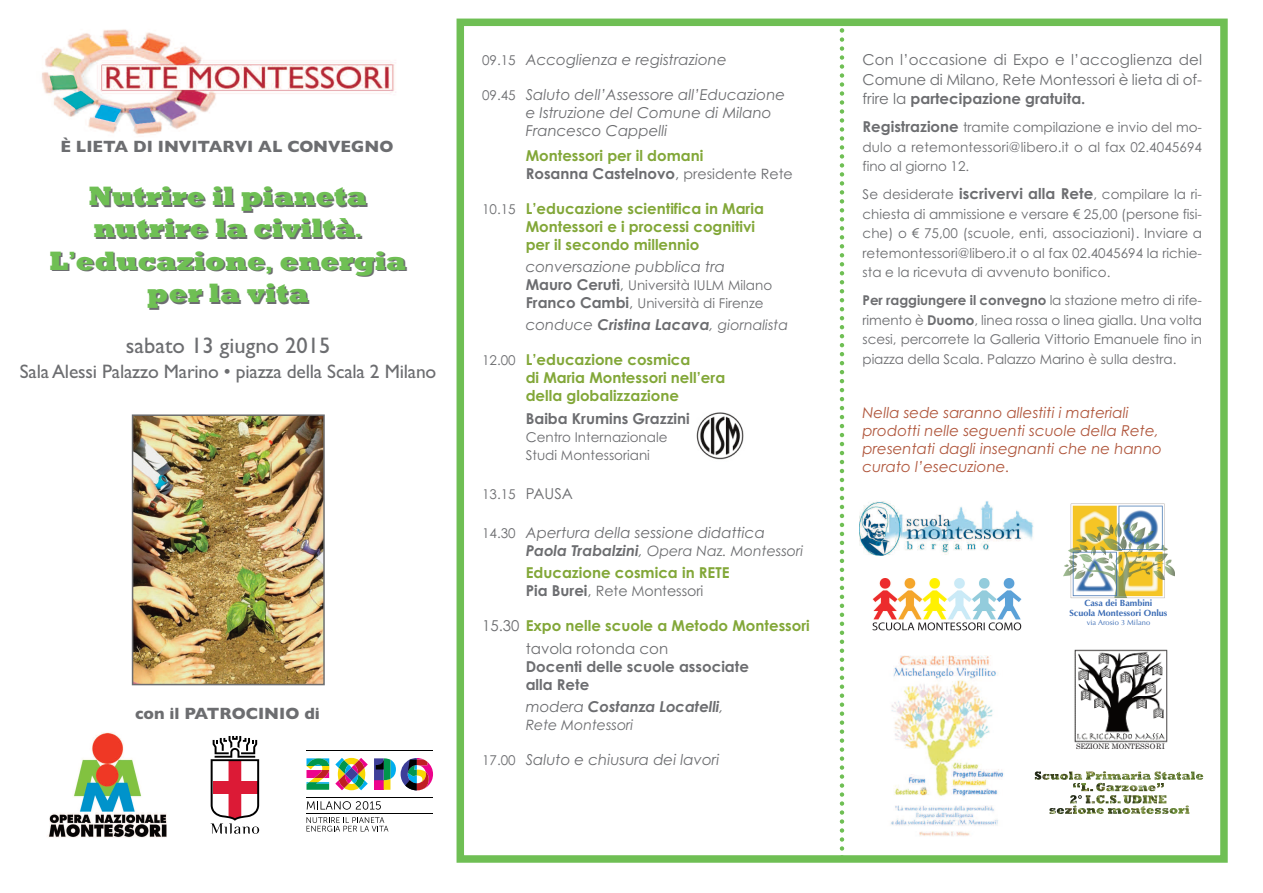
<style>
.page{position:relative;width:1263px;height:893px;background:#fff}
.page>*{position:absolute;margin:0;border:0;box-sizing:border-box;transform-origin:0 0}
.t1{font:800 27px/32.4px "Rockwell";color:#6fbf54;text-align:center}
.t2{font:22.5px "Gill Sans";color:#6c6d70}
.t3{font:19.5px "Gill Sans";letter-spacing:-.01em;color:#6c6d70}
.t4{font:700 16.5px "Gill Sans";color:#6c6d70}
.t5{font:700 15px/18px "Century Gothic";color:#82a738}
.t6{font:italic 15px/18px "Century Gothic";color:#6c6d70}
.t7{font:italic 15px/18px "Century Gothic";color:#b0563c}
.t8{font:15px/19.5px "Century Gothic";letter-spacing:-.005em;color:#6c6d70;text-align:justify}
.t9{font:italic 700 15px "Century Gothic";letter-spacing:-.005em;color:#6c6d70}
.t10{font:700 15px/18px "Century Gothic";color:#6c6d70}
.t11{font:italic 14.25px "Century Gothic";color:#6c6d70}
.t12{font:14.25px "Century Gothic";letter-spacing:-.005em;color:#6c6d70}
.t13{font:13.5px/19.5px "Century Gothic";color:#6c6d70;text-align:justify}
.t14{font:700 9px/9.8px "Optima";color:#3b6cb5;text-align:center}
.t15{font:7.5px "Apple Myungjo";letter-spacing:-.09em;color:#231f20}
.t16{font:7.5px "Optima";color:#3b6cb5}
.s1{font-size:18px}
.s2{font-style:normal;font-size:13.5px}
.s3{color:#6c6d70}
.s4{font-weight:400;color:#6c6d70}
.s5{font-weight:400;font-size:14.25px;color:#6c6d70}
.s6{font-weight:400;font-size:13.5px;color:#6c6d70}
.s7{font-weight:700;font-size:15px}
.s8{font-size:15px}
.s9{font-weight:400}
.s10{font-weight:400;font-size:14.25px}
.s11{font-weight:700}
</style>
<div class="page">
<div style="left:456px;top:19px;width:772px;height:844px;border:8px solid #6fbf54"></div>
<svg style="left:840px;top:28px;width:4px;height:832px"></svg>
<img style="left:42px;top:29px;width:354px;height:106px">
<img style="left:47px;top:732px;width:120px;height:106px">
<div style="left:374px;top:780px;width:10px;height:10px;background:#ed028c"></div>
<svg style="left:335px;top:758px;width:33px;height:32px"></svg>
<svg style="left:374px;top:758px;width:2px;height:22px"></svg>
<svg style="left:376px;top:758px;width:57px;height:32px"></svg>
<svg style="left:306px;top:758px;width:23px;height:32px"></svg>
<svg style="left:307px;top:801px;width:74px;height:9px"></svg>
<hr style="left:306px;top:797px;width:127px;height:1px;background:#000">
<hr style="left:306px;top:750px;width:127px;height:1px;background:#000">
<hr style="left:306px;top:813px;width:127px;height:1px;background:#000">
<svg style="left:306px;top:817px;width:82px;height:15px"></svg>
<img style="left:135px;top:417px;width:187px;height:265px">
<div style="left:132px;top:414px;width:193px;height:271px;border:2px solid #6c6d70"></div>
<svg style="left:211px;top:736px;width:48px;height:98px"></svg>
<img style="left:860px;top:501px;width:174px;height:55px">
<img style="left:873px;top:578px;width:148px;height:53px">
<img style="left:1074px;top:649px;width:94px;height:94px">
<img style="left:1063px;top:503px;width:111px;height:96px">
<img style="left:891px;top:655px;width:113px;height:181px">
<img style="left:691px;top:407px;width:58px;height:56px;border-radius:50%">
<svg style="left:1035px;top:771px;width:168px;height:43px"></svg>
<img style="left:1049px;top:805px;width:81px;height:9px">
<p class="t4" style="left:60px;top:136px;width:335px">È LIETA DI INVITARVI AL CONVEGNO</p>
<h1 class="t1" style="left:50px;top:180px;width:358px">Nutrire il pianeta nutrire la civiltà<span class="s1">.<br></span>L<sup>’</sup>educazione<span class="s1">,</span> energia per la vita</h1>
<h2 class="t2" style="left:126px;top:332px;width:206px">sabato 13 giugno 2015</h2>
<h3 class="t3" style="left:20px;top:359px;width:418px">Sala Alessi Palazzo Marino • piazza della Scala 2 Milano</h3>
<p class="t4" style="left:135px;top:704px;width:186px">con il PATROCINIO di</p>
<p class="t6" style="left:482px;top:51px;width:246px"><span class="s2">09.15</span> Accoglienza e registrazione</p>
<p class="t6" style="left:526px;top:86px;width:261px;text-indent:-44px"><span class="s2">09.45</span> Saluto dell’Assessore all’Educazione e Istruzione del Comune di Milano<br>Francesco Cappelli</p>
<p class="t5" style="left:526px;top:147px;width:269px">Montessori per il domani<br><span class="s3">Rosanna Castelnovo</span><span class="s4">,</span> <span class="s5">presidente Rete</span></p>
<p class="t5" style="left:526px;top:200px;width:240px;text-indent:-44px"><span class="s6">10.15</span> L’educazione scientifica in Maria<br>Montessori e i processi cognitivi per il secondo millennio</p>
<p class="t6" style="left:526px;top:258px;width:201px">conversazione pubblica tra</p>
<p class="t13" style="left:526px;top:276px;width:248px;line-height:18px"><span class="s7">Mauro Ceruti</span><span class="s8">,</span> Università IULM Milano<br><span class="s7">Franco Cambi</span><span class="s8">,</span> Università di Firenze</p>
<p class="t9" style="left:526px;top:316px;width:264px"><span class="s9">conduce</span> Cristina Lacava<span class="s9">,</span> <span class="s10">giornalista</span></p>
<p class="t5" style="left:526px;top:351px;width:201px;text-indent:-44px"><span class="s6">12.00</span> L’educazione cosmica<br>di Maria Montessori nell’era della globalizzazione</p>
<p class="t10" style="left:526px;top:409px;width:166px">Baiba Krumins Grazzini</p>
<p class="t13" style="left:526px;top:428px;width:143px;line-height:18px">Centro Internazionale<br>Studi Montessoriani</p>
<p class="t13" style="left:482px;top:484px;width:92px">13.15 <span class="s8">PAUSA</span></p>
<p class="t6" style="left:482px;top:524px;width:284px"><span class="s2">14.30</span> Apertura della sessione didattica</p>
<p class="t11" style="left:526px;top:543px;width:279px"><span class="s7">Paola Trabalzini</span><span class="s8">,</span> Opera Naz. Montessori</p>
<p class="t5" style="left:526px;top:564px;width:205px">Educazione cosmica in RETE</p>
<p class="t12" style="left:526px;top:583px;width:179px"><span class="s7">Pia Burei</span><span class="s8">,</span> Rete Montessori</p>
<p class="t5" style="left:526px;top:615px;width:286px;line-height:22.2px;text-indent:-44px"><span class="s4">15.30</span> Expo nelle scuole a Metodo Montessori <span class="s4">tavola rotonda con</span></p>
<p class="t10" style="left:526px;top:657px;width:225px">Docenti delle scuole associate alla Rete</p>
<p class="t9" style="left:526px;top:698px;width:199px"><span class="s9">modera</span> Costanza Locatelli<span class="s9">,</span></p>
<p class="t11" style="left:526px;top:717px;width:109px">Rete Montessori</p>
<p class="t6" style="left:482px;top:751px;width:239px"><span class="s2">17.00</span> Saluto e chiusura dei lavori</p>
<p class="t8" style="left:862px;top:50px;width:341px">Con l’occasione di Expo e l’accoglienza del Comune di Milano, Rete Montessori è lieta di of&shy;frire la <span class="s11">partecipazione gratuita.</span></p>
<p class="t13" style="left:862px;top:118px;width:341px"><span class="s7">Registrazione</span> tramite compilazione e invio del mo&shy;dulo a retemontessori@libero.it o al fax 02.4045694 fino al giorno 12.</p>
<p class="t13" style="left:862px;top:185px;width:341px">Se desiderate <span class="s7">iscrivervi alla Rete</span>, compilare la ri&shy;chiesta di ammissione e versare € 25,00 (persone fisi&shy;che) o € 75,00 (scuole, enti, associazioni). Inviare a retemontessori@libero.it o al fax 02.4045694 la richie&shy;sta e la ricevuta di avvenuto bonifico.</p>
<p class="t13" style="left:862px;top:291px;width:341px"><span class="s11">Per raggiungere il convegno</span> la stazione metro di rife&shy;rimento è <span class="s11">Duomo</span>, linea rossa o linea gialla. Una volta scesi, percorrete la Galleria Vittorio Emanuele fino in piazza della Scala. Palazzo Marino è sulla destra.</p>
<p class="t7" style="left:862px;top:404px;width:301px">Nella sede saranno allestiti i materiali prodotti nelle seguenti scuole della Rete, presentati dagli insegnanti che ne hanno curato l’esecuzione.</p>
<p class="t14" style="left:1069px;top:598px;width:100px">Casa dei Bambini<br>Scuola Montessori Onlus</p>
<p class="t16" style="left:1087px;top:619px;width:65px">via Arosio 3 Milano</p>
<p class="t15" style="left:1076px;top:742px;width:91px">SEZIONE MONTESSORI</p>
</div>
